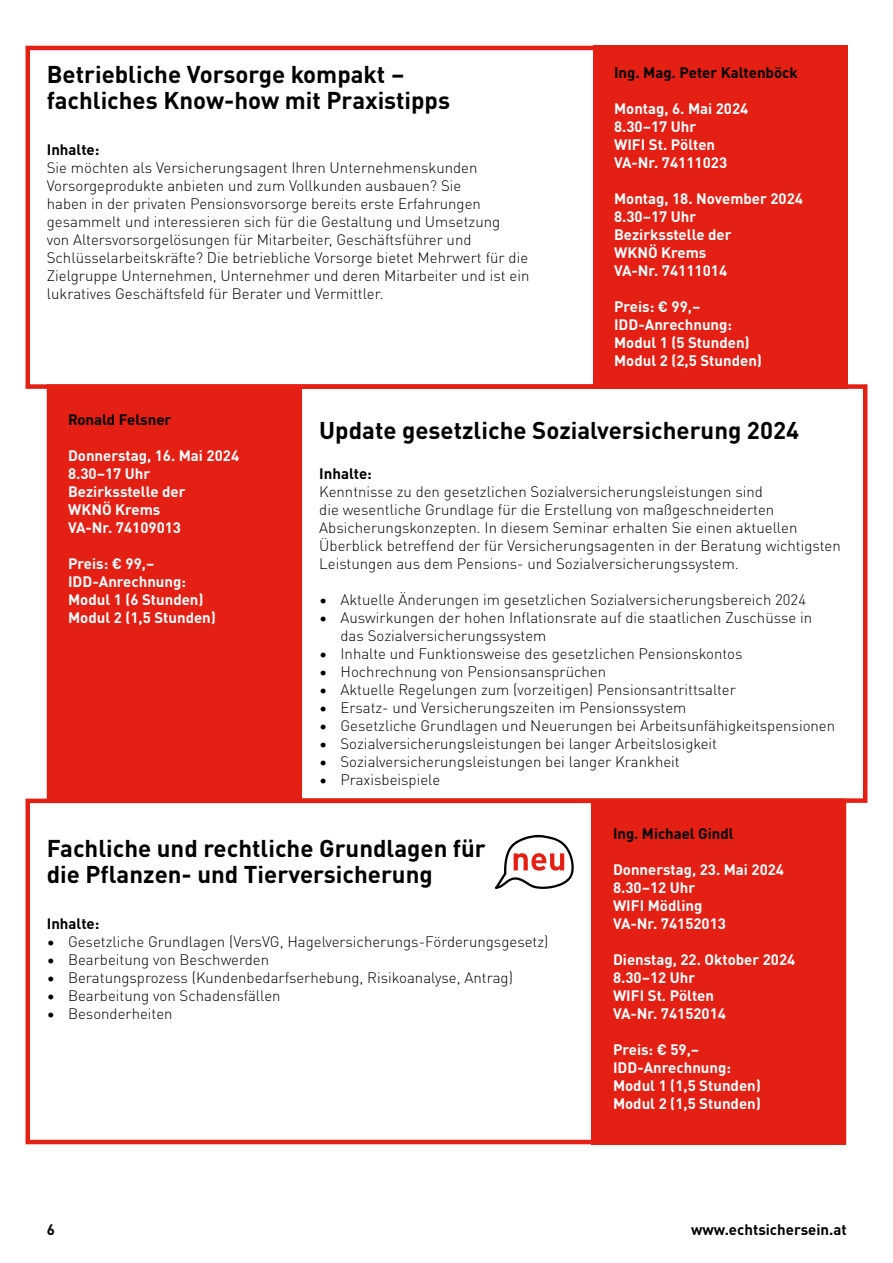
<style>
.page{position:relative;width:893px;height:1263px;background:#fff}
.page>*{position:absolute;margin:0;border:0;box-sizing:border-box;transform-origin:0 0}
.t1{font:700 24px/25.5px "DINOT";color:#000}
.t2{font:300 15px/18px "DINOT";color:#000}
.t3{font:700 15px/18px "DINOT";color:#fff}
.t4{font:700 15px "DINOT";color:#000}
</style>
<div class="page">
<div style="left:47px;top:389px;width:254px;height:414px;background:#e41f13"></div>
<div style="left:26px;top:46px;width:820px;height:343px;border:4px solid #e41f13"></div>
<div style="left:593px;top:46px;width:254px;height:343px;background:#e41f13"></div>
<div style="left:26px;top:799px;width:820px;height:345px;border:4px solid #e41f13"></div>
<div style="left:592px;top:803px;width:254px;height:341px;background:#e41f13"></div>
<svg style="left:495px;top:835px;width:79px;height:54px"></svg>
<h1 class="t1" style="left:47px;top:59px;width:405px">Betriebliche Vorsorge kompakt – fachliches Know-how mit Praxistipps</h1>
<p class="t4" style="left:47px;top:138px;width:54px">Inhalte:</p>
<p class="t2" style="left:47px;top:157px;width:484px">Sie möchten als Versicherungsagent Ihren Unternehmenskunden Vorsorgeprodukte anbieten und zum Vollkunden ausbauen? Sie<br>haben in der privaten Pensionsvorsorge bereits erste Erfahrungen gesammelt und interessieren sich für die Gestaltung und Umsetzung<br>von Altersvorsorgelösungen für Mitarbeiter, Geschäftsführer und Schlüsselarbeitskräfte? Die betriebliche Vorsorge bietet Mehrwert für die Zielgruppe Unternehmen, Unternehmer und deren Mitarbeiter und ist ein lukratives Geschäftsfeld für Berater und Vermittler.</p>
<p class="t4" style="left:614px;top:61px;width:185px">Ing. Mag. Peter Kaltenböck</p>
<p class="t3" style="left:614px;top:99px;width:136px">Montag, 6. Mai 2024<br>8.30–17 Uhr<br>WIFI St. Pölten<br>VA-Nr. 74111023</p>
<p class="t3" style="left:614px;top:189px;width:190px">Montag, 18. November 2024<br>8.30–17 Uhr<br>Bezirksstelle der<br>WKNÖ Krems<br>VA-Nr. 74111014</p>
<p class="t3" style="left:614px;top:297px;width:149px">Preis: € 99,–<br>IDD-Anrechnung:<br>Modul 1 (5 Stunden)<br>Modul 2 (2,5 Stunden)</p>
<p class="t4" style="left:68px;top:408px;width:105px">Ronald Felsner</p>
<p class="t3" style="left:68px;top:445px;width:173px">Donnerstag, 16. Mai 2024<br>8.30–17 Uhr<br>Bezirksstelle der<br>WKNÖ Krems<br>VA-Nr. 74109013</p>
<p class="t3" style="left:68px;top:553px;width:149px">Preis: € 99,–<br>IDD-Anrechnung:<br>Modul 1 (6 Stunden)<br>Modul 2 (1,5 Stunden)</p>
<h1 class="t1" style="left:319px;top:415px;width:481px">Update gesetzliche Sozialversicherung 2024</h1>
<p class="t4" style="left:319px;top:462px;width:54px">Inhalte:</p>
<p class="t2" style="left:319px;top:481px;width:523px">Kenntnisse zu den gesetzlichen Sozialversicherungsleistungen sind<br>die wesentliche Grundlage für die Erstellung von maßgeschneiderten Absicherungskonzepten. In diesem Seminar erhalten Sie einen aktuellen Überblick betreffend der für Versicherungsagenten in der Beratung wichtigsten Leistungen aus dem Pensions- und Sozialversicherungssystem.</p>
<p class="t2" style="left:319px;top:589px;width:488px">• Aktuelle Änderungen im gesetzlichen Sozialversicherungsbereich 2024</p>
<p class="t2" style="left:340px;top:607px;width:473px;text-indent:-21px">• Auswirkungen der hohen Inflationsrate auf die staatlichen Zuschüsse in das Sozialversicherungssystem</p>
<p class="t2" style="left:319px;top:643px;width:425px">• Inhalte und Funktionsweise des gesetzlichen Pensionskontos</p>
<p class="t2" style="left:319px;top:661px;width:288px">• Hochrechnung von Pensionsansprüchen</p>
<p class="t2" style="left:319px;top:679px;width:418px">• Aktuelle Regelungen zum (vorzeitigen) Pensionsantrittsalter</p>
<p class="t2" style="left:319px;top:697px;width:369px">• Ersatz- und Versicherungszeiten im Pensionssystem</p>
<p class="t2" style="left:319px;top:715px;width:517px">• Gesetzliche Grundlagen und Neuerungen bei Arbeitsunfähigkeitspensionen</p>
<p class="t2" style="left:319px;top:733px;width:399px">• Sozialversicherungsleistungen bei langer Arbeitslosigkeit</p>
<p class="t2" style="left:319px;top:751px;width:362px">• Sozialversicherungsleistungen bei langer Krankheit</p>
<p class="t2" style="left:319px;top:769px;width:123px">• Praxisbeispiele</p>
<h1 class="t1" style="left:47px;top:833px;width:441px">Fachliche und rechtliche Grundlagen für die Pflanzen- und Tierversicherung</h1>
<p class="t4" style="left:47px;top:912px;width:54px">Inhalte:</p>
<p class="t2" style="left:47px;top:931px;width:503px">• Gesetzliche Grundlagen (VersVG, Hagelversicherungs-Förderungsgesetz)</p>
<p class="t2" style="left:47px;top:949px;width:224px">• Bearbeitung von Beschwerden</p>
<p class="t2" style="left:47px;top:967px;width:468px">• Beratungsprozess (Kundenbedarfserhebung, Risikoanalyse, Antrag)</p>
<p class="t2" style="left:47px;top:985px;width:235px">• Bearbeitung von Schadensfällen</p>
<p class="t2" style="left:47px;top:1003px;width:127px">• Besonderheiten</p>
<p class="t4" style="left:613px;top:822px;width:122px">Ing. Michael Gindl</p>
<p class="t3" style="left:613px;top:859px;width:173px">Donnerstag, 23. Mai 2024<br>8.30–12 Uhr<br>WIFI Mödling<br>VA-Nr. 74152013</p>
<p class="t3" style="left:613px;top:949px;width:184px">Dienstag, 22. Oktober 2024<br>8.30–12 Uhr<br>WIFI St. Pölten<br>VA-Nr. 74152014</p>
<p class="t3" style="left:613px;top:1039px;width:149px">Preis: € 59,–<br>IDD-Anrechnung:<br>Modul 1 (1,5 Stunden)<br>Modul 2 (1,5 Stunden)</p>
<p class="t4" style="left:47px;top:1218px;width:10px">6</p>
<p class="t4" style="left:691px;top:1218px;width:157px">www.echtsichersein.at</p>
</div>
